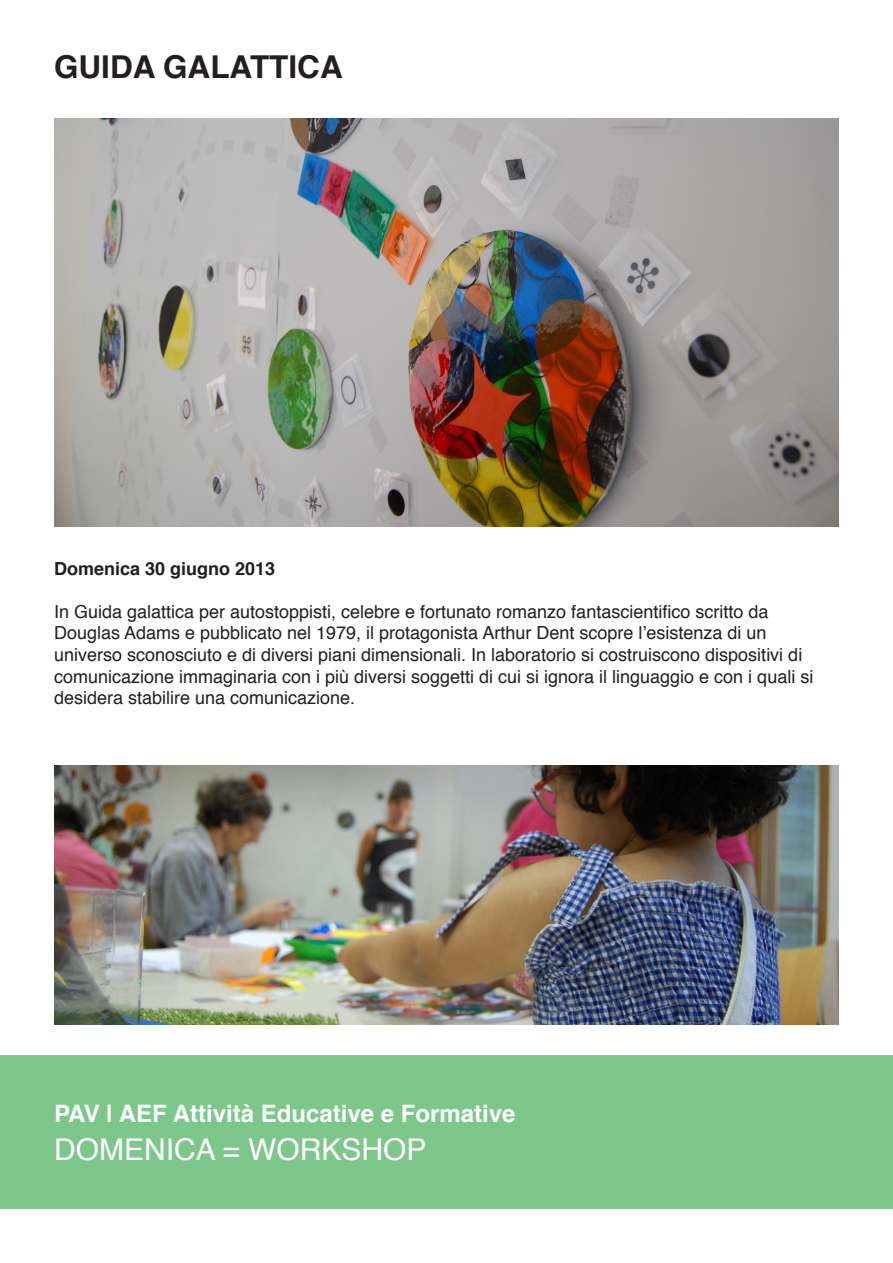
<style>
.page{position:relative;width:893px;height:1263px;background:#fff}
.page>*{position:absolute;margin:0;border:0;box-sizing:border-box;transform-origin:0 0}
.t1{font:700 31.5px "Helvetica";color:#231f20}
.t2{font:30px "Helvetica";color:#fff}
.t3{font:700 24px "Helvetica";color:#fff}
.t4{font:18px/21.6px "Helvetica";color:#231f20}
.t5{font:700 18px "Helvetica";color:#231f20}
</style>
<div class="page">
<div style="left:0;top:1055px;width:893px;height:154px;background:#7dc78b"></div>
<img style="left:54px;top:119px;width:785px;height:408px">
<img style="left:54px;top:765px;width:785px;height:260px">
<p class="t1" style="left:54px;top:41px;width:290px">GUIDA GALATTICA</p>
<p class="t5" style="left:54px;top:554px;width:223px">Domenica 30 giugno 2013</p>
<p class="t4" style="left:54px;top:601px;width:761px">In Guida galattica per autostoppisti, celebre e fortunato romanzo fantascientifico scritto da Douglas Adams e pubblicato nel 1979, il protagonista Arthur Dent scopre l’esistenza di un universo sconosciuto e di diversi piani dimensionali. In laboratorio si costruiscono dispositivi di comunicazione immaginaria con i più diversi soggetti di cui si ignora il linguaggio e con i quali si desidera stabilire una comunicazione.</p>
<p class="t3" style="left:54px;top:1094px;width:463px">PAV | AEF Attività Educative e Formative</p>
<p class="t2" style="left:54px;top:1126px;width:374px">DOMENICA = WORKSHOP</p>
</div>
